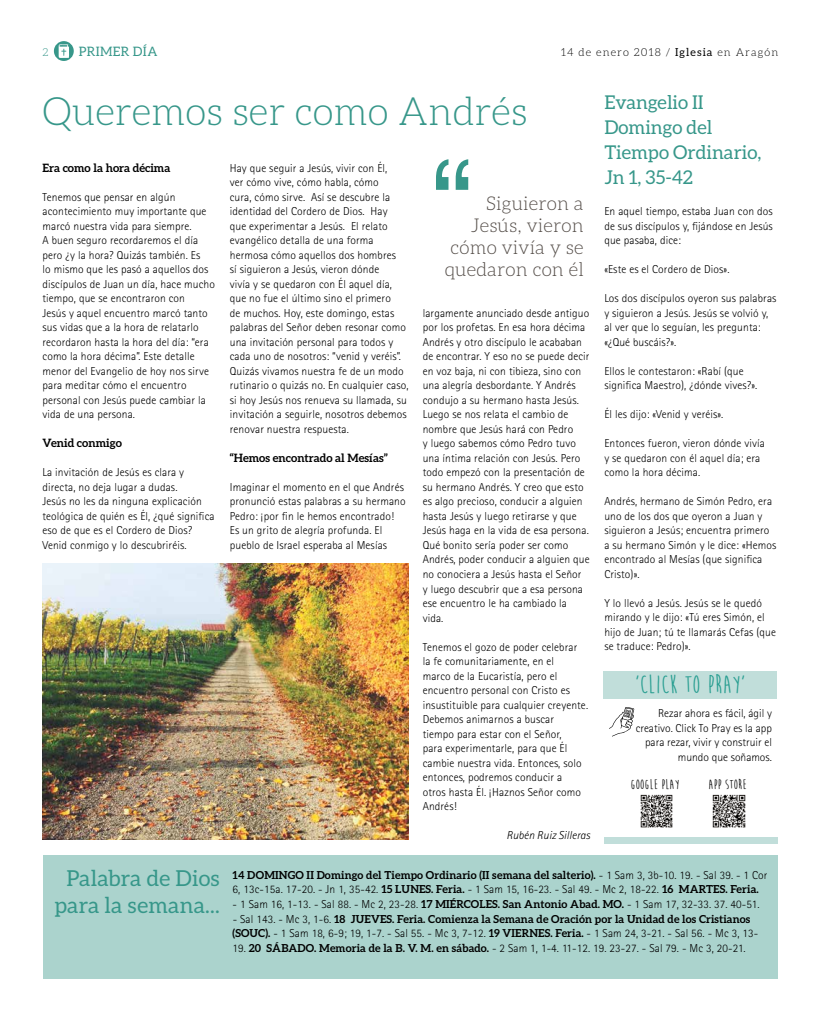
<style>
.page{position:relative;width:820px;height:1021px;background:#fff}
.page>*{position:absolute;margin:0;border:0;box-sizing:border-box;transform-origin:0 0}
.t1{font:120px "Helvetica";color:#37978a}
.t2{font:300 39px "Aleo";color:#37978a}
.t3{font:700 26px "Moon Flower";letter-spacing:.01em;color:#289e91}
.t4{font:22px/26.4px "Aleo";letter-spacing:.01em;color:#37978a;text-align:center}
.t5{font:300 19px/22px "Aleo";letter-spacing:.01em;color:#544d48;text-align:right}
.t6{font:19px/25px "Aleo";color:#37978a}
.t7{font:700 14px "Moon Flower";letter-spacing:.01em;color:#000}
.t8{font:13px "Aleo";letter-spacing:.025em;color:#37978a}
.t9{font:300 11.5px/14.5px "Rotis Sans Serif";letter-spacing:.01em;color:#000}
.t10{font:700 11.5px "Aleo";color:#000}
.t11{font:italic 300 11.5px "Rotis Sans Serif";letter-spacing:.005em;color:#000}
.t12{font:700 11px "Aleo";letter-spacing:.01em;color:#000}
.t13{font:300 11px "Aleo";letter-spacing:.1em;color:#000}
.t14{font:300 11px "Aleo";color:#37978a}
.s1{font-weight:400}
.s2{font-family:"Rotis Sans Serif";font-weight:300;font-size:11.5px}
.s3{font-family:"Aleo";font-weight:700;font-size:11px}
</style>
<div class="page">
<svg style="left:54px;top:41px;width:20px;height:20px"></svg>
<div style="left:43px;top:855px;width:734px;height:124px;background:#abd3cd"></div>
<img style="left:43px;top:563px;width:365px;height:276px">
<div style="left:603px;top:671px;width:173px;height:27px;background:#c1deda"></div>
<img style="left:640px;top:794px;width:33px;height:34px">
<img style="left:712px;top:794px;width:34px;height:34px">
<div style="left:604px;top:837px;width:173px;height:6px;background:#c1deda"></div>
<svg style="left:609px;top:707px;width:25px;height:29px"></svg>
<p class="t14" style="left:43px;top:46px;width:7px">2</p>
<p class="t8" style="left:79px;top:44px;width:80px">PRIMER DÍA</p>
<p class="t13" style="left:561px;top:46px;width:219px">14 de enero 2018 / <span class="s1">Iglesia</span> en Aragón</p>
<h2 class="t2" style="left:43px;top:90px;width:486px">Queremos ser como Andrés</h2>
<h3 class="t6" style="left:604px;top:89px;width:158px">Evangelio II<br>Domingo del<br>Tiempo Ordinario,<br>Jn 1, 35-42</h3>
<p class="t9" style="left:604px;top:204px;width:170px;text-align:justify">En aquel tiempo, estaba Juan con dos de sus discípulos y, fijándose en Jesús que pasaba, dice:</p>
<p class="t9" style="left:604px;top:262px;width:127px">«Este es el Cordero de Dios».</p>
<p class="t9" style="left:604px;top:291px;width:173px">Los dos discípulos oyeron sus palabras y siguieron a Jesús. Jesús se volvió y, al ver que lo seguían, les pregunta: «¿Qué buscáis?».</p>
<p class="t9" style="left:604px;top:363px;width:154px">Ellos le contestaron: «Rabí (que significa Maestro), ¿dónde vives?».</p>
<p class="t9" style="left:604px;top:407px;width:120px">Él les dijo: «Venid y veréis».</p>
<p class="t9" style="left:604px;top:436px;width:162px">Entonces fueron, vieron dónde vivía y se quedaron con él aquel día; era como la hora décima.</p>
<p class="t9" style="left:604px;top:494px;width:173px">Andrés, hermano de Simón Pedro, era uno de los dos que oyeron a Juan y siguieron a Jesús; encuentra primero a su hermano Simón y le dice: «Hemos encontrado al Mesías (que significa<br>Cristo)».</p>
<p class="t9" style="left:604px;top:596px;width:173px">Y lo llevó a Jesús. Jesús se le quedó mirando y le dijo: «Tú eres Simón, el hijo de Juan; tú te llamarás Cefas (que se traduce: Pedro)».</p>
<h1 class="t1" style="left:431px;top:111px;width:41px">“</h1>
<p class="t9" style="left:230px;top:161px;width:180px">Hay que seguir a Jesús, vivir con Él,<br>ver cómo vive, cómo habla, cómo<br>cura, cómo sirve. Así se descubre la identidad del Cordero de Dios. Hay<br>que experimentar a Jesús. El relato evangélico detalla de una forma hermosa cómo aquellos dos hombres<br>sí siguieron a Jesús, vieron dónde<br>vivía y se quedaron con Él aquel día, que no fue el último sino el primero<br>de muchos. Hoy, este domingo, estas palabras del Señor deben resonar como una invitación personal para todos y cada uno de nosotros: “venid y veréis”.<br>Quizás vivamos nuestra fe de un modo rutinario o quizás no. En cualquier caso, si hoy Jesús nos renueva su llamada, su invitación a seguirle, nosotros debemos renovar nuestra respuesta.</p>
<p class="t10" style="left:230px;top:451px;width:159px">“Hemos encontrado al Mesías”</p>
<p class="t9" style="left:230px;top:480px;width:177px">Imaginar el momento en el que Andrés pronunció estas palabras a su hermano Pedro: ¡por fin le hemos encontrado!<br>Es un grito de alegría profunda. El pueblo de Israel esperaba al Mesías</p>
<p class="t10" style="left:43px;top:161px;width:129px">Era como la hora décima</p>
<p class="t9" style="left:43px;top:189px;width:174px">Tenemos que pensar en algún acontecimiento muy importante que marcó nuestra vida para siempre.<br>A buen seguro recordaremos el día pero ¿y la hora? Quizás también. Es<br>lo mismo que les pasó a aquellos dos discípulos de Juan un día, hace mucho tiempo, que se encontraron con<br>Jesús y aquel encuentro marcó tanto sus vidas que a la hora de relatarlo recordaron hasta la hora del día: “era como la hora décima”. Este detalle menor del Evangelio de hoy nos sirve para meditar cómo el encuentro personal con Jesús puede cambiar la vida de una persona.</p>
<p class="t10" style="left:43px;top:436px;width:81px">Venid conmigo</p>
<p class="t9" style="left:43px;top:465px;width:173px">La invitación de Jesús es clara y directa, no deja lugar a dudas.<br>Jesús no les da ninguna explicación teológica de quién es Él, ¿qué significa eso de que es el Cordero de Dios?<br>Venid conmigo y lo descubriréis.</p>
<h3 class="t5" style="left:444px;top:192px;width:140px">Siguieron a<br>Jesús, vieron cómo vivía y se quedaron con él</h3>
<p class="t9" style="left:422px;top:306px;width:168px">largamente anunciado desde antiguo por los profetas. En esa hora décima<br>Andrés y otro discípulo le acababan de encontrar. Y eso no se puede decir en voz baja, ni con tibieza, sino con una alegría desbordante. Y Andrés condujo a su hermano hasta Jesús.<br>Luego se nos relata el cambio de nombre que Jesús hará con Pedro<br>y luego sabemos cómo Pedro tuvo una íntima relación con Jesús. Pero todo empezó con la presentación de su hermano Andrés. Y creo que esto es algo precioso, conducir a alguien hasta Jesús y luego retirarse y que<br>Jesús haga en la vida de esa persona.<br>Qué bonito sería poder ser como<br>Andrés, poder conducir a alguien que no conociera a Jesús hasta el Señor<br>y luego descubrir que a esa persona ese encuentro le ha cambiado la vida.</p>
<p class="t9" style="left:422px;top:639px;width:167px">Tenemos el gozo de poder celebrar<br>la fe comunitariamente, en el<br>marco de la Eucaristía, pero el encuentro personal con Cristo es insustituible para cualquier creyente.<br>Debemos animarnos a buscar tiempo para estar con el Señor,<br>para experimentarle, para que Él cambie nuestra vida. Entonces, solo entonces, podremos conducir a otros hasta Él. ¡Haznos Señor como<br>Andrés!</p>
<p class="t11" style="left:506px;top:828px;width:85px">Rubén Ruiz Silleras</p>
<p class="t12" style="left:232px;top:868px;width:536px">14 DOMINGO II Domingo del Tiempo Ordinario (II semana del salterio). <span class="s2">- 1 Sam 3, 3b-10. 19. - Sal 39. - 1 Cor</span></p>
<p class="t9" style="left:232px;top:882px;width:527px">6, 13c-15a. 17-20. - Jn 1, 35-42. <span class="s3">15 LUNES. Feria.</span> - 1 Sam 15, 16-23. - Sal 49. - Mc 2, 18-22. <span class="s3">16 MARTES. Feria.</span></p>
<p class="t9" style="left:232px;top:896px;width:528px">- 1 Sam 16, 1-13. - Sal 88. - Mc 2, 23-28. <span class="s3">17 MIÉRCOLES. San Antonio Abad. MO.</span> - 1 Sam 17, 32-33. 37. 40-51.</p>
<p class="t12" style="left:232px;top:912px;width:519px"><span class="s2">- Sal 143. - Mc 3, 1-6.</span> 18 JUEVES. Feria. Comienza la Semana de Oración por la Unidad de los Cristianos</p>
<p class="t9" style="left:232px;top:925px;width:527px"><span class="s3">(SOUC).</span> - 1 Sam 18, 6-9; 19, 1-7. - Sal 55. - Mc 3, 7-12. <span class="s3">19 VIERNES. Feria.</span> - 1 Sam 24, 3-21. - Sal 56. - Mc 3, 13-</p>
<p class="t9" style="left:232px;top:940px;width:514px">19. <span class="s3">20 SÁBADO. Memoria de la B. V. M. en sábado.</span> - 2 Sam 1, 1-4. 11-12. 19. 23-27. - Sal 79. - Mc 3, 20-21.</p>
<h3 class="t3" style="left:634px;top:671px;width:112px">‘CLICK TO PRAY’</h3>
<p class="t9" style="left:635px;top:706px;width:138px;text-align:right">Rezar ahora es fácil, ágil y creativo. Click To Pray es la app para rezar, vivir y construir el mundo que soñamos.</p>
<p class="t7" style="left:630px;top:776px;width:50px">GOOGLE PLAY</p>
<p class="t7" style="left:708px;top:776px;width:39px">APP STORE</p>
<h3 class="t4" style="left:55px;top:864px;width:166px">Palabra de Dios para la semana...</h3>
</div>
